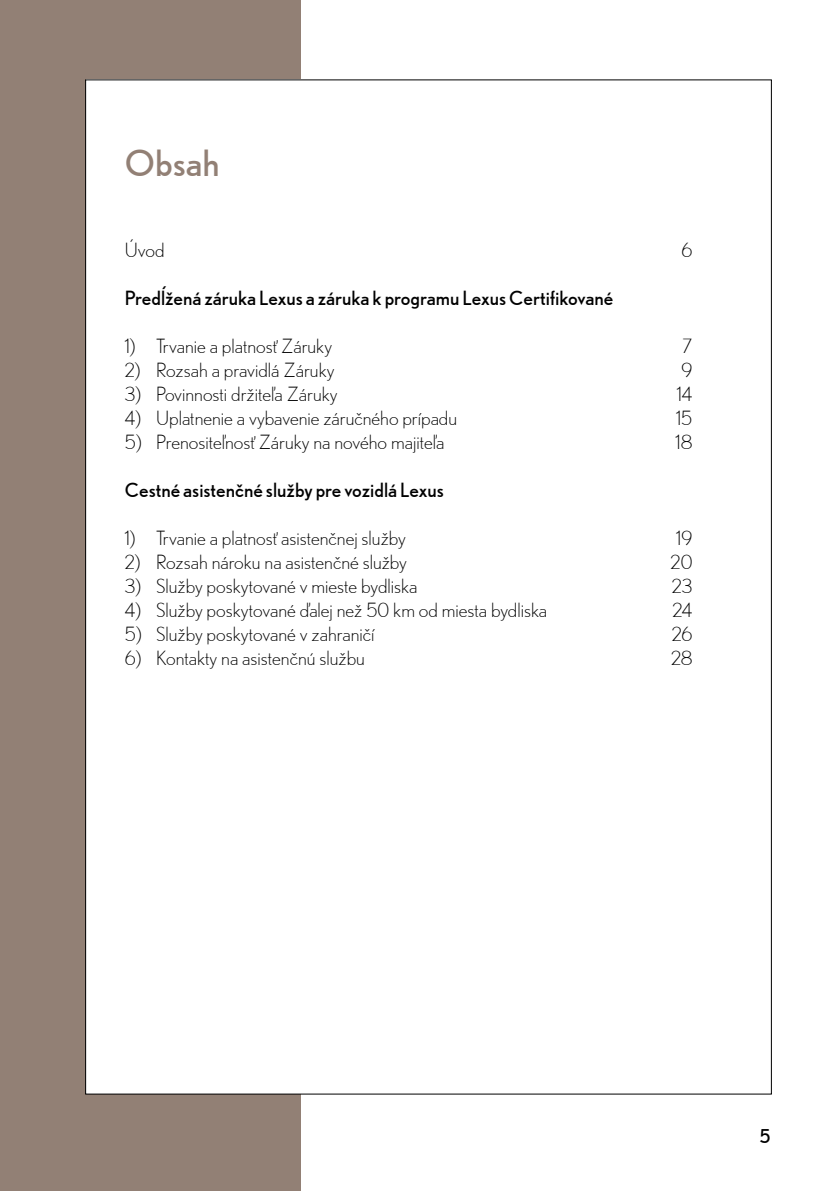
<style>
.page{position:relative;width:840px;height:1191px;background:#fff}
.page>*{position:absolute;margin:0;border:0;box-sizing:border-box;transform-origin:0 0}
.t1{font:36px "Nobel WGL";color:#928075}
.t2{font:300 19.6px "Nobel WGL";color:#000}
.t3{font:19.6px "Nobel WGL";color:#000}
.t4{font:19px "Nobel WGL";color:#000}
</style>
<div class="page">
<div style="left:0;top:0;width:300px;height:1191px;background:#928075"></div>
<div style="left:86px;top:80px;width:685px;height:1014px;background:#fff"></div>
<h1 class="t1" style="left:125px;top:141px;width:96px">Obsah</h1>
<p class="t2" style="left:125px;top:236px;width:41px">Úvod</p>
<p class="t2" style="left:681px;top:236px;width:13px">6</p>
<p class="t3" style="left:125px;top:286px;width:490px">Predĺžená záruka Lexus a záruka k programu Lexus Certifikované</p>
<p class="t2" style="left:125px;top:332px;width:208px">1) Trvanie a platnosť Záruky</p>
<p class="t2" style="left:682px;top:332px;width:11px">7</p>
<p class="t2" style="left:125px;top:356px;width:211px">2) Rozsah a pravidlá Záruky</p>
<p class="t2" style="left:681px;top:356px;width:13px">9</p>
<p class="t2" style="left:125px;top:380px;width:214px">3) Povinnosti držiteľa Záruky</p>
<p class="t2" style="left:676px;top:380px;width:17px">14</p>
<p class="t2" style="left:125px;top:404px;width:333px">4) Uplatnenie a vybavenie záručného prípadu</p>
<p class="t2" style="left:675px;top:404px;width:18px">15</p>
<p class="t2" style="left:125px;top:428px;width:321px">5) Prenositeľnosť Záruky na nového majiteľa</p>
<p class="t2" style="left:675px;top:428px;width:18px">18</p>
<p class="t3" style="left:125px;top:478px;width:320px">Cestné asistenčné služby pre vozidlá Lexus</p>
<p class="t2" style="left:125px;top:524px;width:282px">1) Trvanie a platnosť asistenčnej služby</p>
<p class="t2" style="left:675px;top:524px;width:18px">19</p>
<p class="t2" style="left:125px;top:548px;width:283px">2) Rozsah nároku na asistenčné služby</p>
<p class="t2" style="left:670px;top:548px;width:23px">20</p>
<p class="t2" style="left:125px;top:572px;width:294px">3) Služby poskytované v mieste bydliska</p>
<p class="t2" style="left:671px;top:572px;width:22px">23</p>
<p class="t2" style="left:125px;top:596px;width:423px">4) Služby poskytované ďalej než 50 km od miesta bydliska</p>
<p class="t2" style="left:672px;top:596px;width:21px">24</p>
<p class="t2" style="left:125px;top:620px;width:251px">5) Služby poskytované v zahraničí</p>
<p class="t2" style="left:671px;top:620px;width:22px">26</p>
<p class="t2" style="left:125px;top:644px;width:241px">6) Kontakty na asistenčnú službu</p>
<p class="t2" style="left:670px;top:644px;width:23px">28</p>
<p class="t4" style="left:759px;top:1124px;width:13px">5</p>
</div>
